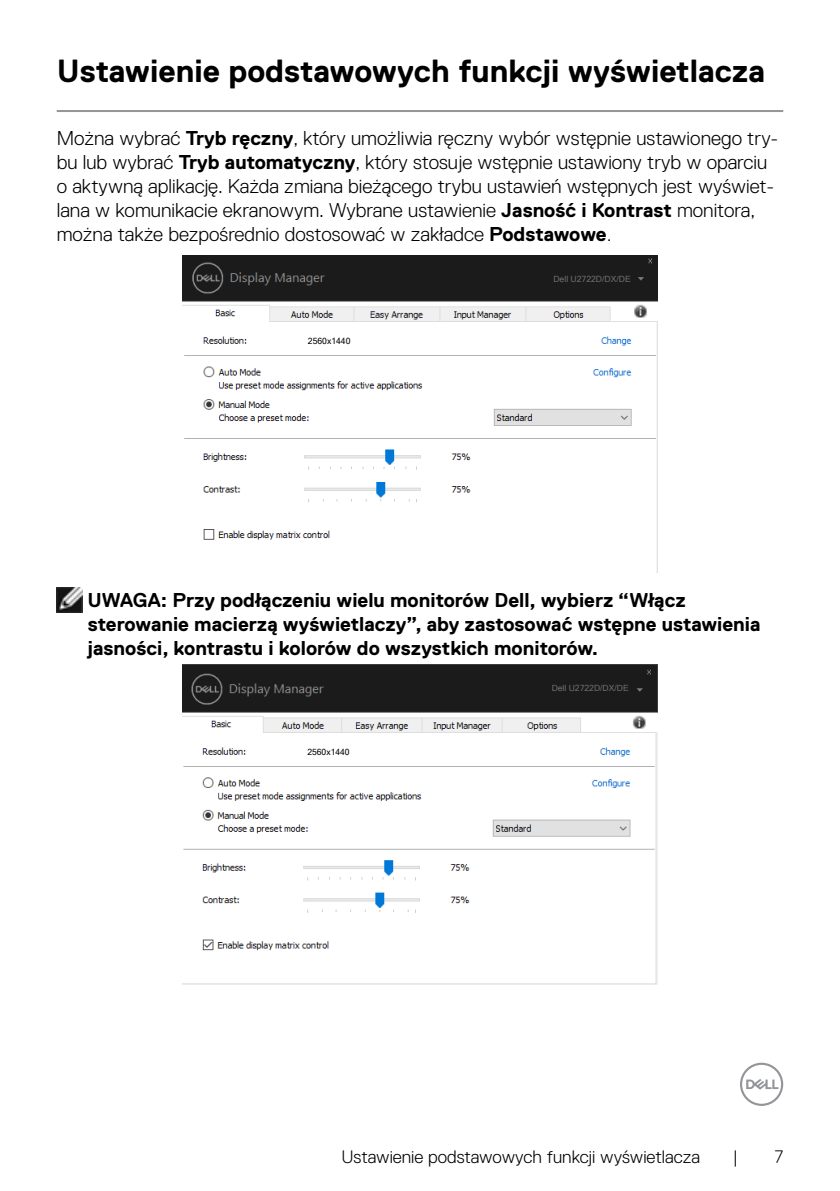
<style>
.page{position:relative;width:840px;height:1191px;background:#fff}
.page>*{position:absolute;margin:0;border:0;box-sizing:border-box;transform-origin:0 0}
.t1{font:700 32px "Dell Replica";color:#000}
.t2{font:300 20px/24px "Dell Replica";color:#000}
.t3{font:700 20px/24px "Dell Replica";color:#000}
.t4{font:300 18px "Dell Replica";color:#000}
.t5{font:8.6px "Microsoft Sans Serif";color:#6f6f6b}
.t6{font:8.6px "Microsoft Sans Serif";color:#000}
.s1{font-weight:700}
.s2{font-family:"Museo Sans For Dell 300";font-weight:400}
</style>
<div class="page">
<svg style="left:740px;top:1062px;width:42px;height:44px"></svg>
<hr style="left:57px;top:110px;width:725px;height:2px;background:#939598">
<img style="left:182px;top:255px;width:475px;height:285px">
<div style="left:549px;top:274px;width:84px;height:11px;background:#1b1b1b"></div>
<div style="left:303px;top:336px;width:51px;height:12px;background:#fff"></div>
<img style="left:57px;top:587px;width:25px;height:26px">
<img style="left:182px;top:664px;width:475px;height:320px">
<div style="left:547px;top:683px;width:84px;height:12px;background:#1b1b1b"></div>
<div style="left:303px;top:747px;width:50px;height:12px;background:#fff"></div>
<h1 class="t1" style="left:57px;top:53px;width:709px">Ustawienie podstawowych funkcji wyświetlacza</h1>
<p class="t2" style="left:57px;top:127px;width:722px">Można wybrać <span class="s1">Tryb ręczny</span>, który umożliwia ręczny wybór wstępnie ustawionego try&shy;bu lub wybrać <span class="s1">Tryb automatyczny</span>, który stosuje wstępnie ustawiony tryb w oparciu o aktywną aplikację. Każda zmiana bieżącego trybu ustawień wstępnych jest wyświet&shy;lana w komunikacie ekranowym. Wybrane ustawienie <span class="s1">Jasność i Kontrast</span> monitora, można także bezpośrednio dostosować w zakładce <span class="s1">Podstawowe</span><span class="s2">.</span></p>
<p class="t5" style="left:553px;top:273px;width:79px">Dell U2722D/DX/DE</p>
<p class="t6" style="left:308px;top:335px;width:44px">2560x1440</p>
<p class="t3" style="left:87px;top:588px;width:674px">UWAGA: Przy podłączeniu wielu monitorów Dell, wybierz “Włącz sterowanie macierzą wyświetlaczy”, aby zastosować wstępne ustawienia jasności, kontrastu i kolorów do wszystkich monitorów.</p>
<p class="t5" style="left:551px;top:682px;width:78px">Dell U2722D/DX/DE</p>
<p class="t6" style="left:307px;top:746px;width:44px">2560x1440</p>
<p class="t4" style="left:341px;top:1146px;width:360px">Ustawienie podstawowych funkcji wyświetlacza</p>
<p class="t4" style="left:732px;top:1146px;width:7px">|</p>
<p class="t4" style="left:774px;top:1146px;width:10px">7</p>
</div>
